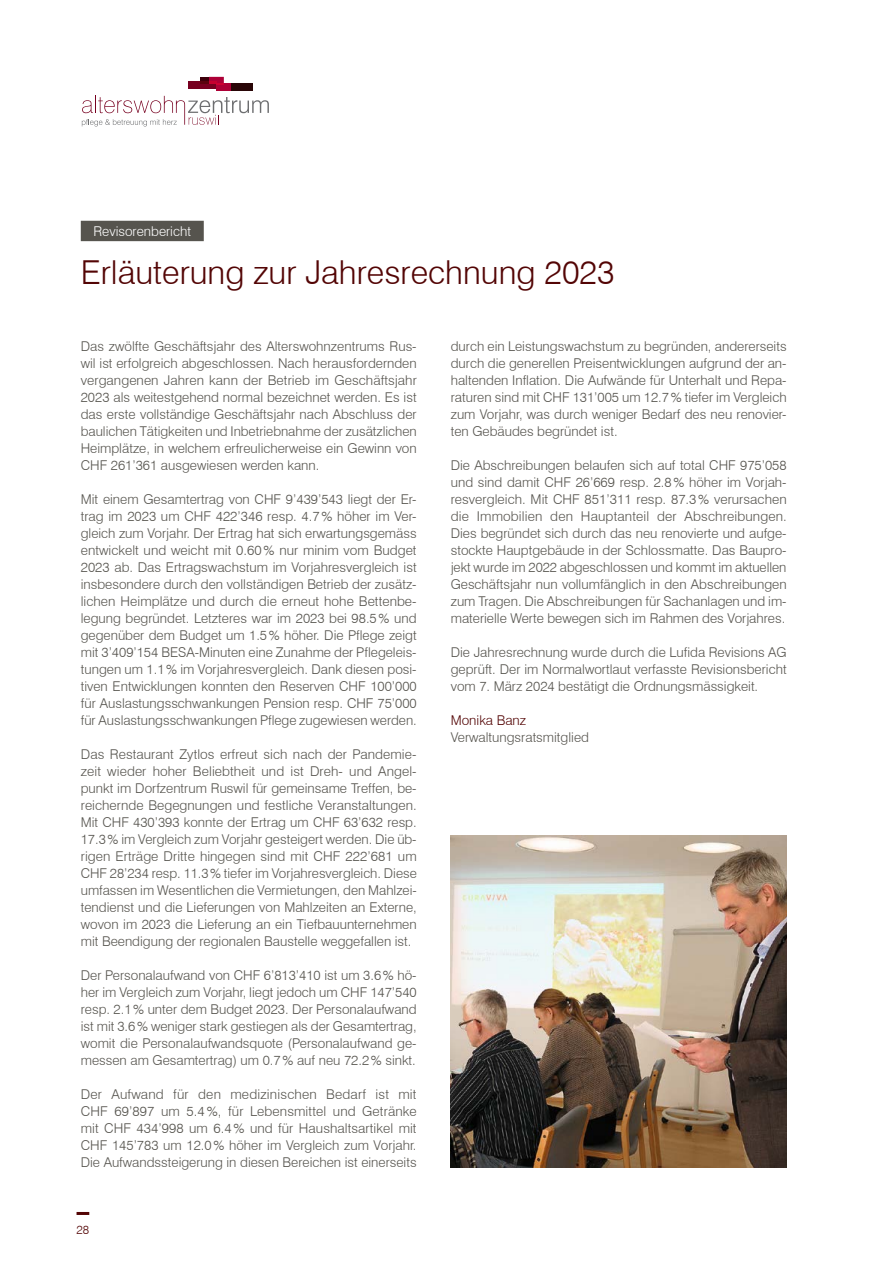
<style>
.page{position:relative;width:893px;height:1263px;background:#fff}
.page>*{position:absolute;margin:0;border:0;box-sizing:border-box;transform-origin:0 0}
.Titel{font:300 33px "Swiss 721 BT";color:#530505}
.Lauftext{font:300 13.5px/17px "Swiss 721 BT";color:#56544e;text-align:justify}
.Obertitel{font:300 13.5px "Swiss 721 BT";color:#fff}
.Lauftext-2{font:300 13.5px "Swiss 721 BT";color:#530505}
.t1{font:300 12px "Swiss 721 BT";color:#530505}
</style>
<div class="page">
<svg style="left:77px;top:1212px;width:12px;height:3px"></svg>
<div style="left:189px;top:82px;width:27px;height:7px;background:#770020"></div>
<div style="left:216px;top:83px;width:15px;height:8px;background:#ad0036"></div>
<div style="left:231px;top:83px;width:22px;height:8px;background:#290607"></div>
<svg style="left:200px;top:77px;width:24px;height:7px"></svg>
<svg style="left:82px;top:96px;width:187px;height:30px"></svg>
<div style="left:81px;top:221px;width:123px;height:20px;background:#56544e"></div>
<img style="left:451px;top:836px;width:336px;height:331px">
<p class="Obertitel" style="left:94px;top:223px;width:99px">Revisorenbericht</p>
<p class="Titel" style="left:81px;top:252px;width:535px">Erläuterung zur Jahresrechnung 2023</p>
<p class="Lauftext" style="left:81px;top:337px;width:338px">Das zwölfte Geschäftsjahr des Alterswohnzentrums Rus&shy;wil ist erfolgreich abgeschlossen. Nach herausfordernden vergangenen Jahren kann der Betrieb im Geschäftsjahr 2023 als weitestgehend normal bezeichnet werden. Es ist das erste vollständige Geschäftsjahr nach Abschluss der baulichen Tätigkeiten und Inbetriebnahme der zusätzlichen Heimplätze, in welchem erfreulicherweise ein Gewinn von CHF 261’361 ausgewiesen werden kann.</p>
<p class="Lauftext" style="left:81px;top:490px;width:337px">Mit einem Gesamtertrag von CHF 9’439’543 liegt der Er&shy;trag im 2023 um CHF 422’346 resp. 4.7% höher im Ver&shy;gleich zum Vorjahr. Der Ertrag hat sich erwartungsgemäss entwickelt und weicht mit 0.60 % nur minim vom Budget 2023 ab. Das Ertragswachstum im Vorjahresvergleich ist insbesondere durch den vollständigen Betrieb der zusätz&shy;lichen Heimplätze und durch die erneut hohe Bettenbe&shy;legung begründet. Letzteres war im 2023 bei 98.5 % und gegenüber dem Budget um 1.5% höher. Die Pflege zeigt mit 3’409’154 BESA-Minuten eine Zunahme der Pflegeleis&shy;tungen um 1.1% im Vorjahresvergleich. Dank diesen posi&shy;tiven Entwicklungen konnten den Reserven CHF 100’000 für Auslastungsschwankungen Pension resp. CHF 75’000 für Auslastungsschwankungen Pflege zugewiesen werden.</p>
<p class="Lauftext" style="left:81px;top:746px;width:337px">Das Restaurant Zytlos erfreut sich nach der Pandemie&shy;zeit wieder hoher Beliebtheit und ist Dreh- und Angel&shy;punkt im Dorfzentrum Ruswil für gemeinsame Treffen, be&shy;reichernde Begegnungen und festliche Veranstaltungen.<br>Mit CHF 430’393 konnte der Ertrag um CHF 63’632 resp.<br>17.3% im Vergleich zum Vorjahr gesteigert werden. Die üb&shy;rigen Erträge Dritte hingegen sind mit CHF 222’681 um CHF 28’234 resp. 11.3% tiefer im Vorjahresvergleich. Diese umfassen im Wesentlichen die Vermietungen, den Mahlzei&shy;tendienst und die Lieferungen von Mahlzeiten an Externe, wovon im 2023 die Lieferung an ein Tiefbauunternehmen mit Beendigung der regionalen Baustelle weggefallen ist.</p>
<p class="Lauftext" style="left:81px;top:967px;width:337px">Der Personalaufwand von CHF 6’813’410 ist um 3.6% hö&shy;her im Vergleich zum Vorjahr, liegt jedoch um CHF 147’540 resp. 2.1% unter dem Budget 2023. Der Personalaufwand ist mit 3.6% weniger stark gestiegen als der Gesamtertrag, womit die Personalaufwandsquote (Personalaufwand ge&shy;messen am Gesamtertrag) um 0.7% auf neu 72.2% sinkt.</p>
<p class="Lauftext" style="left:81px;top:1086px;width:337px">Der Aufwand für den medizinischen Bedarf ist mit CHF 69’897 um 5.4 %, für Lebensmittel und Getränke mit CHF 434’998 um 6.4 % und für Haushaltsartikel mit CHF 145’783 um 12.0% höher im Vergleich zum Vorjahr.<br>Die Aufwandssteigerung in diesen Bereichen ist einerseits</p>
<p class="t1" style="left:77px;top:1222px;width:14px">28</p>
<p class="Lauftext" style="left:451px;top:337px;width:337px">durch ein Leistungswachstum zu begründen, andererseits durch die generellen Preisentwicklungen aufgrund der an&shy;haltenden Inflation. Die Aufwände für Unterhalt und Repa&shy;raturen sind mit CHF 131’005 um 12.7% tiefer im Vergleich zum Vorjahr, was durch weniger Bedarf des neu renovier&shy;ten Gebäudes begründet ist.</p>
<p class="Lauftext" style="left:451px;top:456px;width:338px">Die Abschreibungen belaufen sich auf total CHF 975’058 und sind damit CHF 26’669 resp. 2.8% höher im Vorjah&shy;resvergleich. Mit CHF 851’311 resp. 87.3% verursachen die Immobilien den Hauptanteil der Abschreibungen.<br>Dies begründet sich durch das neu renovierte und aufge&shy;stockte Hauptgebäude in der Schlossmatte. Das Baupro&shy;jekt wurde im 2022 abgeschlossen und kommt im aktuellen Geschäftsjahr nun vollumfänglich in den Abschreibungen zum Tragen. Die Abschreibungen für Sachanlagen und im&shy;materielle Werte bewegen sich im Rahmen des Vorjahres.</p>
<p class="Lauftext" style="left:451px;top:644px;width:337px">Die Jahresrechnung wurde durch die Lufida Revisions AG geprüft. Der im Normalwortlaut verfasste Revisionsbericht vom 7. März 2024 bestätigt die Ordnungsmässigkeit.</p>
<p class="Lauftext-2" style="left:451px;top:712px;width:77px">Monika Banz</p>
<p class="Lauftext" style="left:451px;top:729px;width:140px">Verwaltungsratsmitglied</p>
</div>
